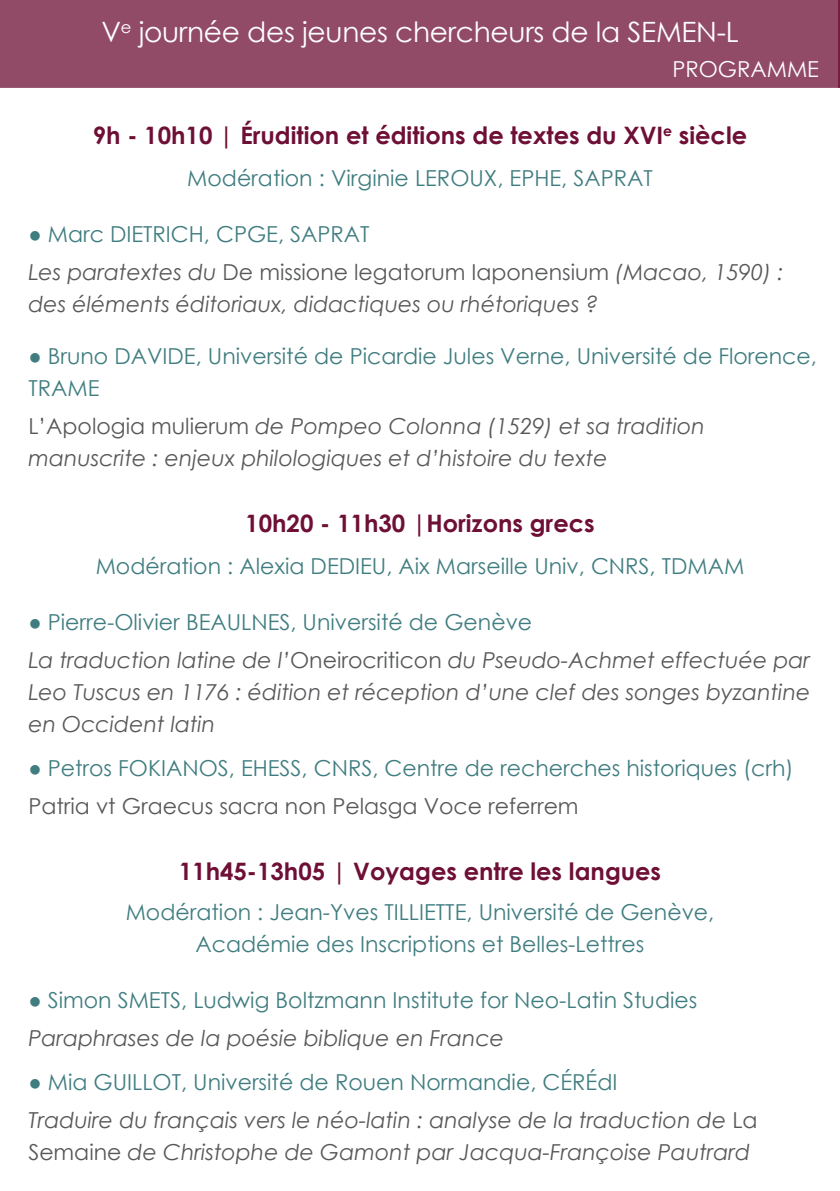
<style>
.page{position:relative;width:840px;height:1191px;background:#fff}
.page>*{position:absolute;margin:0;border:0;box-sizing:border-box;transform-origin:0 0}
.t1{font:28px "Century Gothic";letter-spacing:-.01em;color:#fff}
.t2{font:700 24px "Century Gothic";color:#6e0f35}
.t3{font:italic 22px/32px "Century Gothic";color:#57585a}
.t4{font:22px/32px "Century Gothic";color:#407d80}
.t5{font:22px "Century Gothic";color:#57585a}
.t6{font:22px "Century Gothic";color:#fff}
.s1{font-style:normal}
</style>
<div class="page">
<div style="left:0;top:0;width:837px;height:88px;background:#924b67"></div>
<svg style="left:837px;top:0;width:2px;height:88px"></svg>
<p class="t1" style="left:101px;top:12px;width:638px">V<sup>e</sup> journée des jeunes chercheurs de la SEMEN-L</p>
<p class="t6" style="left:672px;top:54px;width:148px">PROGRAMME</p>
<p class="t2" style="left:93px;top:117px;width:655px">9h - 10h10 | Érudition et éditions de textes du XVI<sup>e</sup> siècle</p>
<p class="t4" style="left:187px;top:161px;width:467px">Modération : Virginie LEROUX, EPHE, SAPRAT</p>
<p class="t4" style="left:28px;top:217px;width:342px">● Marc DIETRICH, CPGE, SAPRAT</p>
<p class="t3" style="left:28px;top:255px;width:756px">Les paratextes du <span class="s1">De missione legatorum Iaponensium</span> (Macao, 1590) : des éléments éditoriaux, didactiques ou rhétoriques ?</p>
<p class="t4" style="left:28px;top:339px;width:789px">● Bruno DAVIDE, Université de Picardie Jules Verne, Université de Florence,<br>TRAME</p>
<p class="t3" style="left:28px;top:409px;width:677px"><span class="s1">L’Apologia mulierum</span> de Pompeo Colonna (1529) et sa tradition manuscrite : enjeux philologiques et d’histoire du texte</p>
<p class="t2" style="left:245px;top:504px;width:350px">10h20 - 11h30 |Horizons grecs</p>
<p class="t4" style="left:96px;top:549px;width:649px">Modération : Alexia DEDIEU, Aix Marseille Univ, CNRS, TDMAM</p>
<p class="t4" style="left:28px;top:605px;width:505px">● Pierre-Olivier BEAULNES, Université de Genève</p>
<p class="t3" style="left:28px;top:643px;width:783px;text-align:justify">La traduction latine de l’<span class="s1">Oneirocriticon</span> du Pseudo-Achmet effectuée par Leo Tuscus en 1176 : édition et réception d’une clef des songes byzantine en Occident latin</p>
<p class="t4" style="left:28px;top:751px;width:766px">● Petros FOKIANOS, EHESS, CNRS, Centre de recherches historiques (crh)</p>
<p class="t5" style="left:28px;top:790px;width:551px">Patria vt Graecus sacra non Pelasga Voce referrem</p>
<p class="t2" style="left:179px;top:852px;width:483px">11h45-13h05 | Voyages entre les langues</p>
<p class="t4" style="left:126px;top:895px;width:589px">Modération : Jean-Yves TILLIETTE, Université de Genève,</p>
<p class="t4" style="left:195px;top:927px;width:450px">Académie des Inscriptions et Belles-Lettres</p>
<p class="t4" style="left:28px;top:983px;width:670px">● Simon SMETS, Ludwig Boltzmann Institute for Neo-Latin Studies</p>
<p class="t3" style="left:28px;top:1021px;width:477px">Paraphrases de la poésie biblique en France</p>
<p class="t4" style="left:28px;top:1065px;width:590px">● Mia GUILLOT, Université de Rouen Normandie, CÉRÉdI</p>
<p class="t3" style="left:28px;top:1103px;width:730px">Traduire du français vers le néo-latin : analyse de la traduction de <span class="s1">La<br>Semaine</span> de Christophe de Gamont par Jacqua-Françoise Pautrard</p>
</div>
